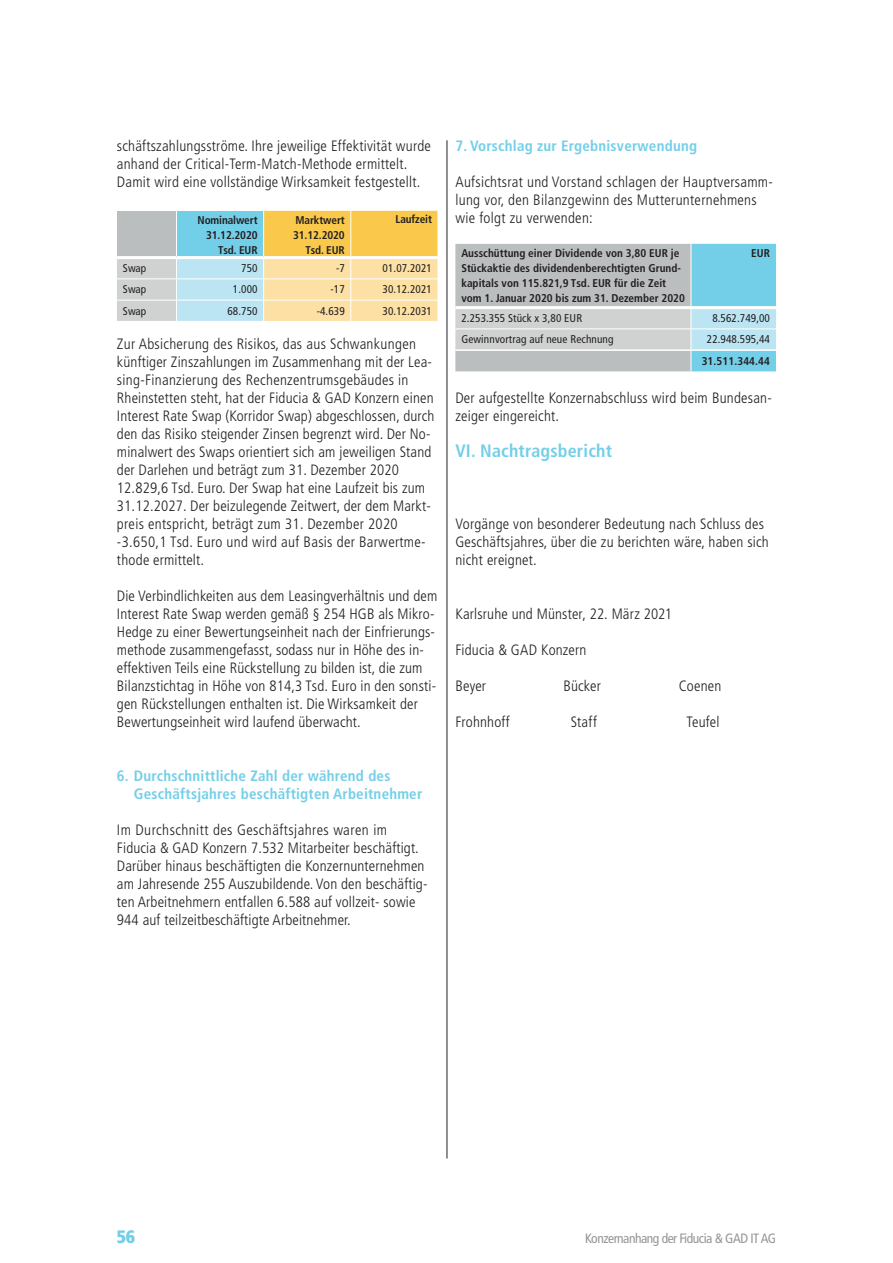
<style>
.page{position:relative;width:893px;height:1263px;background:#fff}
.page>*{position:absolute;margin:0;border:0;box-sizing:border-box;transform-origin:0 0}
.t1{font:700 condensed 18px "Frutiger";letter-spacing:.01em;color:#73cfe8}
.t2{font:900 condensed 18px "Frutiger";color:#73cfe8}
.t3{font:300 condensed 15px/18px "Frutiger";letter-spacing:.01em;color:#231f20}
.t4{font:700 condensed 15px/18px "Frutiger";letter-spacing:.015em;color:#73cfe8}
.t5{font:condensed 13.5px "Frutiger";letter-spacing:-.035em;color:#939598}
.t6{font:700 condensed 11.25px/15px "Frutiger";color:#231f20;text-align:right}
.t7{font:condensed 11.25px "Frutiger";letter-spacing:.01em;color:#231f20}
</style>
<div class="page">
<svg style="left:117px;top:211px;width:321px;height:110px;background:#d9d7af"></svg>
<svg style="left:455px;top:244px;width:321px;height:127px;background:#b3c9cf"></svg>
<hr style="left:455px;top:349px;width:236px;height:2px;background:#fff">
<hr style="left:691px;top:349px;width:85px;height:2px;background:#fff">
<hr style="left:455px;top:328px;width:236px;height:1px;background:#fff">
<hr style="left:691px;top:328px;width:85px;height:1px;background:#fff">
<hr style="left:455px;top:306px;width:236px;height:3px;background:#fff">
<hr style="left:691px;top:306px;width:85px;height:3px;background:#fff">
<hr style="left:447px;top:140px;width:1px;height:1018px;background:#231f20">
<p class="t3" style="left:117px;top:137px;width:316px">schäftszahlungsströme. Ihre jeweilige Effektivität wurde anhand der Critical-Term-Match-Methode ermittelt.<br>Damit wird eine vollständige Wirksamkeit festgestellt.</p>
<p class="t6" style="left:197px;top:212px;width:62px">Nominalwert<br>31.12.2020<br>Tsd. EUR</p>
<p class="t6" style="left:293px;top:212px;width:53px">Marktwert<br>31.12.2020<br>Tsd. EUR</p>
<p class="t6" style="left:395px;top:212px;width:38px">Laufzeit</p>
<p class="t7" style="left:123px;top:262px;width:25px">Swap</p>
<p class="t7" style="left:241px;top:262px;width:18px">750</p>
<p class="t7" style="left:336px;top:262px;width:10px">-7</p>
<p class="t7" style="left:383px;top:262px;width:51px">01.07.2021</p>
<p class="t7" style="left:123px;top:283px;width:25px">Swap</p>
<p class="t7" style="left:233px;top:283px;width:26px">1.000</p>
<p class="t7" style="left:330px;top:283px;width:16px">-17</p>
<p class="t7" style="left:383px;top:283px;width:51px">30.12.2021</p>
<p class="t7" style="left:123px;top:304px;width:25px">Swap</p>
<p class="t7" style="left:227px;top:304px;width:32px">68.750</p>
<p class="t7" style="left:317px;top:304px;width:30px">-4.639</p>
<p class="t7" style="left:383px;top:304px;width:51px">30.12.2031</p>
<p class="t3" style="left:117px;top:335px;width:319px">Zur Absicherung des Risikos, das aus Schwankungen künftiger Zinszahlungen im Zusammenhang mit der Lea&shy;sing-Finanzierung des Rechenzentrumsgebäudes in Rheinstetten steht, hat der Fiducia &amp; GAD Konzern einen Interest Rate Swap (Korridor Swap) abgeschlossen, durch den das Risiko steigender Zinsen begrenzt wird. Der No&shy;minalwert des Swaps orientiert sich am jeweiligen Stand der Darlehen und beträgt zum 31. Dezember 2020<br>12.829,6 Tsd. Euro. Der Swap hat eine Laufzeit bis zum 31.12.2027. Der beizulegende Zeitwert, der dem Markt&shy;preis entspricht, beträgt zum 31. Dezember 2020 -3.650,1 Tsd. Euro und wird auf Basis der Barwertme&shy;thode ermittelt.</p>
<p class="t3" style="left:117px;top:587px;width:322px">Die Verbindlichkeiten aus dem Leasingverhältnis und dem Interest Rate Swap werden gemäß § 254 HGB als Mikro-Hedge zu einer Bewertungseinheit nach der Einfrierungs&shy;methode zusammengefasst, sodass nur in Höhe des in&shy;effektiven Teils eine Rückstellung zu bilden ist, die zum Bilanzstichtag in Höhe von 814,3 Tsd. Euro in den sonsti&shy;gen Rückstellungen enthalten ist. Die Wirksamkeit der Bewertungseinheit wird laufend überwacht.</p>
<p class="t4" style="left:134px;top:767px;width:290px;text-indent:-17px">6. Durchschnittliche Zahl der während des<br>Geschäftsjahres beschäftigten Arbeitnehmer</p>
<p class="t3" style="left:117px;top:821px;width:312px">Im Durchschnitt des Geschäftsjahres waren im Fiducia &amp; GAD Konzern 7.532 Mitarbeiter beschäftigt.<br>Darüber hinaus beschäftigten die Konzernunternehmen am Jahresende 255 Auszubildende. Von den beschäftig&shy;ten Arbeitnehmern entfallen 6.588 auf vollzeit- sowie 944 auf teilzeitbeschäftigte Arbeitnehmer.</p>
<p class="t4" style="left:455px;top:137px;width:243px">7. Vorschlag zur Ergebnisverwendung</p>
<p class="t3" style="left:455px;top:173px;width:319px">Aufsichtsrat und Vorstand schlagen der Hauptversamm&shy;lung vor, den Bilanzgewinn des Mutterunternehmens wie folgt zu verwenden:</p>
<p class="t6" style="left:461px;top:245px;width:225px;text-align:left">Ausschüttung einer Dividende von 3,80 EUR je Stückaktie des dividendenberechtigten Grund&shy;kapitals von 115.821,9 Tsd. EUR für die Zeit vom 1. Januar 2020 bis zum 31. Dezember 2020</p>
<p class="t6" style="left:751px;top:245px;width:20px">EUR</p>
<p class="t7" style="left:461px;top:312px;width:122px">2.253.355 Stück x 3,80 EUR</p>
<p class="t7" style="left:712px;top:312px;width:59px">8.562.749,00</p>
<p class="t7" style="left:461px;top:333px;width:154px">Gewinnvortrag auf neue Rechnung</p>
<p class="t7" style="left:707px;top:333px;width:65px">22.948.595,44</p>
<p class="t6" style="left:702px;top:353px;width:70px">31.511.344.44</p>
<p class="t3" style="left:455px;top:389px;width:318px">Der aufgestellte Konzernabschluss wird beim Bundesan&shy;zeiger eingereicht.</p>
<p class="t1" style="left:455px;top:440px;width:158px">VI. Nachtragsbericht</p>
<p class="t3" style="left:455px;top:515px;width:315px">Vorgänge von besonderer Bedeutung nach Schluss des<br>Geschäftsjahres, über die zu berichten wäre, haben sich nicht ereignet.</p>
<p class="t3" style="left:455px;top:605px;width:218px">Karlsruhe und Münster, 22. März 2021</p>
<p class="t3" style="left:455px;top:641px;width:133px">Fiducia &amp; GAD Konzern</p>
<p class="t3" style="left:455px;top:677px;width:32px">Beyer</p>
<p class="t3" style="left:563px;top:677px;width:39px">Bücker</p>
<p class="t3" style="left:679px;top:677px;width:44px">Coenen</p>
<p class="t3" style="left:455px;top:713px;width:56px">Frohnhoff</p>
<p class="t3" style="left:571px;top:713px;width:27px">Staff</p>
<p class="t3" style="left:686px;top:713px;width:35px">Teufel</p>
<p class="t2" style="left:117px;top:1226px;width:20px">56</p>
<p class="t5" style="left:585px;top:1231px;width:192px">Konzernanhang der Fiducia &amp; GAD IT AG</p>
</div>
